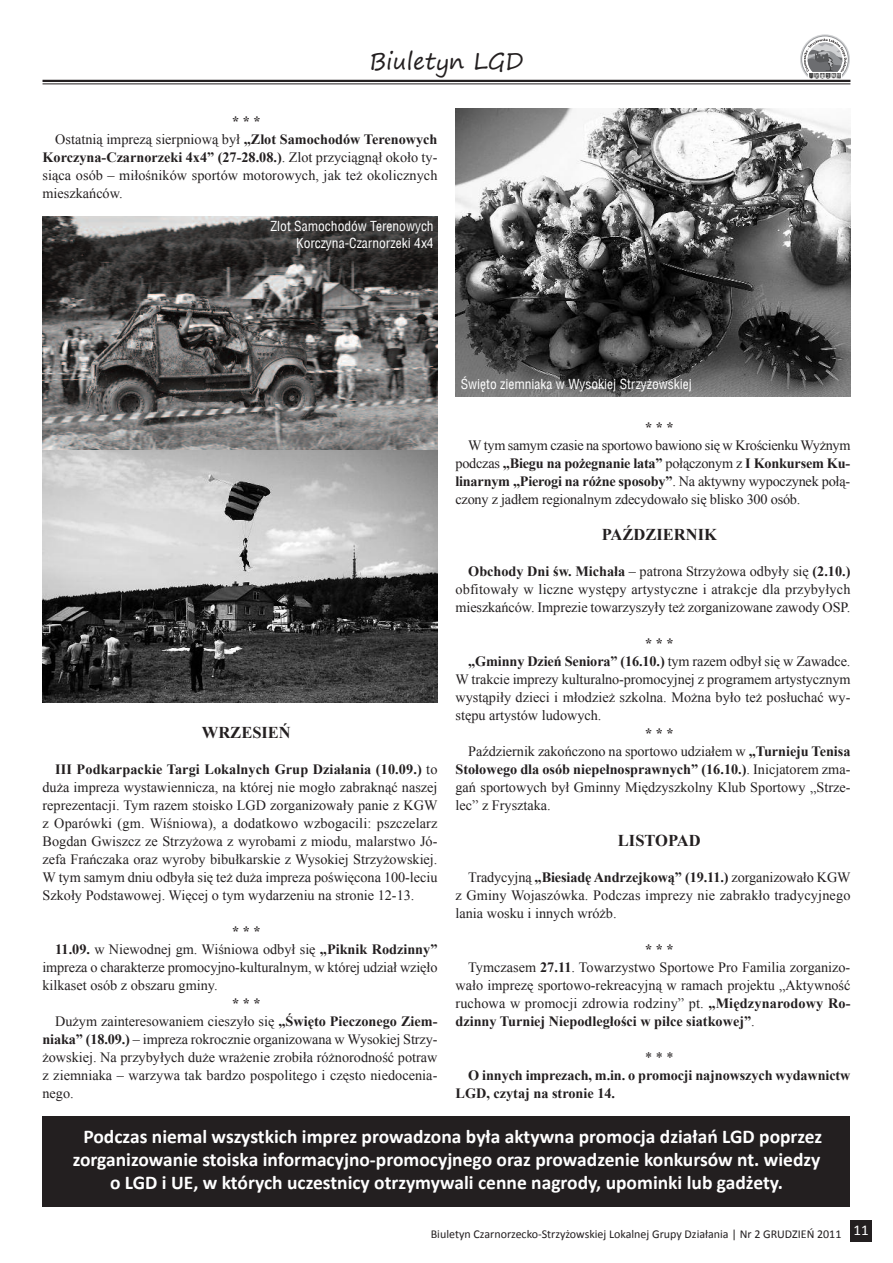
<style>
.page{position:relative;width:893px;height:1263px;background:#fff}
.page>*{position:absolute;margin:0;border:0;box-sizing:border-box;transform-origin:0 0}
.t1{font:28.5px "Segoe Print";color:#231f20}
.t2{font:700 19.5px/23.4px "Calibri";color:#fff;text-align:center}
.t3{font:700 16.5px "Times New Roman";color:#231f20}
.t4{font:14.25px/18px "Times New Roman";color:#231f20;text-align:justify}
.t5{font:700 14.25px/18px "Times New Roman";color:#231f20}
.t6{font:13.5px/16.2px "Switzerland Condensed";color:#fff;text-align:right}
.t7{font:12px "Calibri";color:#231f20}
.s1{font-weight:700}
.s2{font-weight:400}
</style>
<div class="page">
<div style="left:850px;top:1220px;width:22px;height:22px;background:#231f20"></div>
<svg style="left:800px;top:34px;width:50px;height:43px"></svg>
<img style="left:809px;top:73px;width:32px;height:6px">
<hr style="left:43px;top:80px;width:807px;height:2px;background:#231f20">
<hr style="left:43px;top:84px;width:807px;height:1px;background:#231f20">
<div style="left:43px;top:1116px;width:807px;height:90px;background:#231f20"></div>
<img style="left:43px;top:216px;width:394px;height:234px">
<svg style="left:43px;top:450px;width:394px;height:252px;background:#818181"></svg>
<img style="left:456px;top:108px;width:394px;height:288px">
<h1 class="t1" style="left:369px;top:46px;width:156px">Biuletyn LGD</h1>
<p class="t5" style="left:232px;top:112px;width:30px">***</p>
<p class="t4" style="left:55px;top:130px;width:384px">Ostatnią imprezą sierpniową był <span class="s1">„zlot Samochodów Terenowych</span></p>
<p class="t5" style="left:43px;top:148px;width:396px">Korczyna-czarnorzeki 4x4” (27-28.08.)<span class="s2">. Zlot przyciągnął około ty-</span></p>
<p class="t4" style="left:43px;top:166px;width:396px">siąca osób – miłośników sportów motorowych, jak też okolicznych</p>
<p class="t4" style="left:43px;top:184px;width:82px">mieszkańców.</p>
<p class="t6" style="left:271px;top:218px;width:165px">Zlot Samochodów Terenowych<br>Korczyna-Czarnorzeki 4x4</p>
<p class="t6" style="left:461px;top:376px;width:233px">Święto ziemniaka w Wysokiej Strzyżowskiej</p>
<p class="t5" style="left:645px;top:418px;width:30px">***</p>
<p class="t4" style="left:455px;top:436px;width:396px;text-indent:13px">W tym samym czasie na sportowo bawiono się w Krościenku Wyżnym podczas <span class="s1">„biegu na pożegnanie lata”</span> połączonym z <span class="s1">i Konkursem Ku&shy;linarnym „Pierogi na różne sposoby”</span>. Na aktywny wypoczynek połą&shy;czony z jadłem regionalnym zdecydowało się blisko 300 osób.</p>
<p class="t3" style="left:602px;top:525px;width:117px">PaźDzierNiK</p>
<p class="t4" style="left:455px;top:562px;width:396px;text-indent:13px"><span class="s1">obchody Dni św. michała</span> – patrona Strzyżowa odbyły się <span class="s1">(2.10.) </span>obfitowały w liczne występy artystyczne i atrakcje dla przybyłych mieszkańców. Imprezie towarzyszyły też zorganizowane zawody OSP.</p>
<p class="t5" style="left:645px;top:634px;width:30px">***</p>
<p class="t5" style="left:468px;top:652px;width:384px">„Gminny Dzień Seniora” (16.10.) <span class="s2">tym razem odbył się w Zawadce.</span></p>
<p class="t4" style="left:455px;top:670px;width:396px">W trakcie imprezy kulturalno-promocyjnej z programem artystycznym</p>
<p class="t4" style="left:455px;top:688px;width:396px">wystąpiły dzieci i młodzież szkolna. Można było też posłuchać wy-</p>
<p class="t4" style="left:455px;top:706px;width:148px">stępu artystów ludowych.</p>
<p class="t5" style="left:645px;top:724px;width:30px">***</p>
<p class="t4" style="left:468px;top:742px;width:384px">Październik zakończono na sportowo udziałem w <span class="s1">„Turnieju Tenisa</span></p>
<p class="t5" style="left:455px;top:760px;width:396px">Stołowego dla osób niepełnosprawnych” (16.10.)<span class="s2">. Inicjatorem zma-</span></p>
<p class="t4" style="left:455px;top:778px;width:396px">gań sportowych był Gminny Międzyszkolny Klub Sportowy „Strze-</p>
<p class="t4" style="left:455px;top:796px;width:97px">lec” z Frysztaka.</p>
<p class="t3" style="left:618px;top:831px;width:84px">liSToPaD</p>
<p class="t4" style="left:455px;top:868px;width:397px;text-indent:13px">Tradycyjną <span class="s1">„biesiadę andrzejkową” (19.11.)</span> zorganizowało KGW z Gminy Wojaszówka. Podczas imprezy nie zabrakło tradycyjnego lania wosku i innych wróżb.</p>
<p class="t5" style="left:645px;top:940px;width:30px">***</p>
<p class="t4" style="left:468px;top:958px;width:383px">Tymczasem <span class="s1">27.11</span>. Towarzystwo Sportowe Pro Familia zorganizo-</p>
<p class="t4" style="left:455px;top:976px;width:396px">wało imprezę sportowo-rekreacyjną w ramach projektu „Aktywność</p>
<p class="t4" style="left:455px;top:994px;width:396px">ruchowa w promocji zdrowia rodziny” pt. <span class="s1">„międzynarodowy ro-</span></p>
<p class="t5" style="left:455px;top:1012px;width:301px">dzinny Turniej Niepodległości w piłce siatkowej”<span class="s2">.</span></p>
<p class="t4" style="left:645px;top:1048px;width:30px">***</p>
<p class="t5" style="left:455px;top:1066px;width:396px;text-indent:13px">o innych imprezach, m.in. o promocji najnowszych wydawnictw lGD, czytaj na stronie 14.</p>
<p class="t2" style="left:73px;top:1126px;width:751px">Podczas niemal wszystkich imprez prowadzona była aktywna promocja działań LGD poprzez zorganizowanie stoiska informacyjno-promocyjnego oraz prowadzenie konkursów nt. wiedzy o LGD i ue, w których uczestnicy otrzymywali cenne nagrody, upominki lub gadżety.</p>
<p class="t3" style="left:202px;top:723px;width:90px">WrzeSień</p>
<p class="t4" style="left:43px;top:760px;width:396px;text-indent:13px"><span class="s1">iii Podkarpackie Targi lokalnych Grup Działania (10.09.)</span> to duża impreza wystawiennicza, na której nie mogło zabraknąć naszej reprezentacji. Tym razem stoisko LGD zorganizowały panie z KGW z Oparówki (gm. Wiśniowa), a dodatkowo wzbogacili: pszczelarz Bogdan Gwiszcz ze Strzyżowa z wyrobami z miodu, malarstwo Jó&shy;zefa Frańczaka oraz wyroby bibułkarskie z Wysokiej Strzyżowskiej.<br>W tym samym dniu odbyła się też duża impreza poświęcona 100-leciu Szkoły Podstawowej. Więcej o tym wydarzeniu na stronie 12-13.</p>
<p class="t5" style="left:232px;top:922px;width:30px">***</p>
<p class="t4" style="left:55px;top:940px;width:384px"><span class="s1">11.09.</span> w Niewodnej gm. Wiśniowa odbył się <span class="s1">„Piknik rodzinny”</span></p>
<p class="t4" style="left:42px;top:958px;width:396px">impreza o charakterze promocyjno-kulturalnym, w której udział wzięło</p>
<p class="t4" style="left:42px;top:976px;width:177px">kilkaset osób z obszaru gminy.</p>
<p class="t5" style="left:232px;top:994px;width:30px">***</p>
<p class="t4" style="left:55px;top:1012px;width:384px">Dużym zainteresowaniem cieszyło się <span class="s1">„święto Pieczonego ziem-</span></p>
<p class="t4" style="left:42px;top:1030px;width:396px"><span class="s1">niaka” (18.09.)</span> – impreza rokrocznie organizowana w Wysokiej Strzy-</p>
<p class="t4" style="left:42px;top:1048px;width:396px">żowskiej. Na przybyłych duże wrażenie zrobiła różnorodność potraw</p>
<p class="t4" style="left:42px;top:1066px;width:396px">z ziemniaka – warzywa tak bardzo pospolitego i często niedocenia-</p>
<p class="t4" style="left:42px;top:1084px;width:33px">nego.</p>
<p class="t7" style="left:431px;top:1229px;width:439px">Biuletyn Czarnorzecko-strzyżowskiej Lokalnej Grupy Działania | Nr 2 GrUDZIEŃ 2011 <sup>11</sup></p>
</div>
